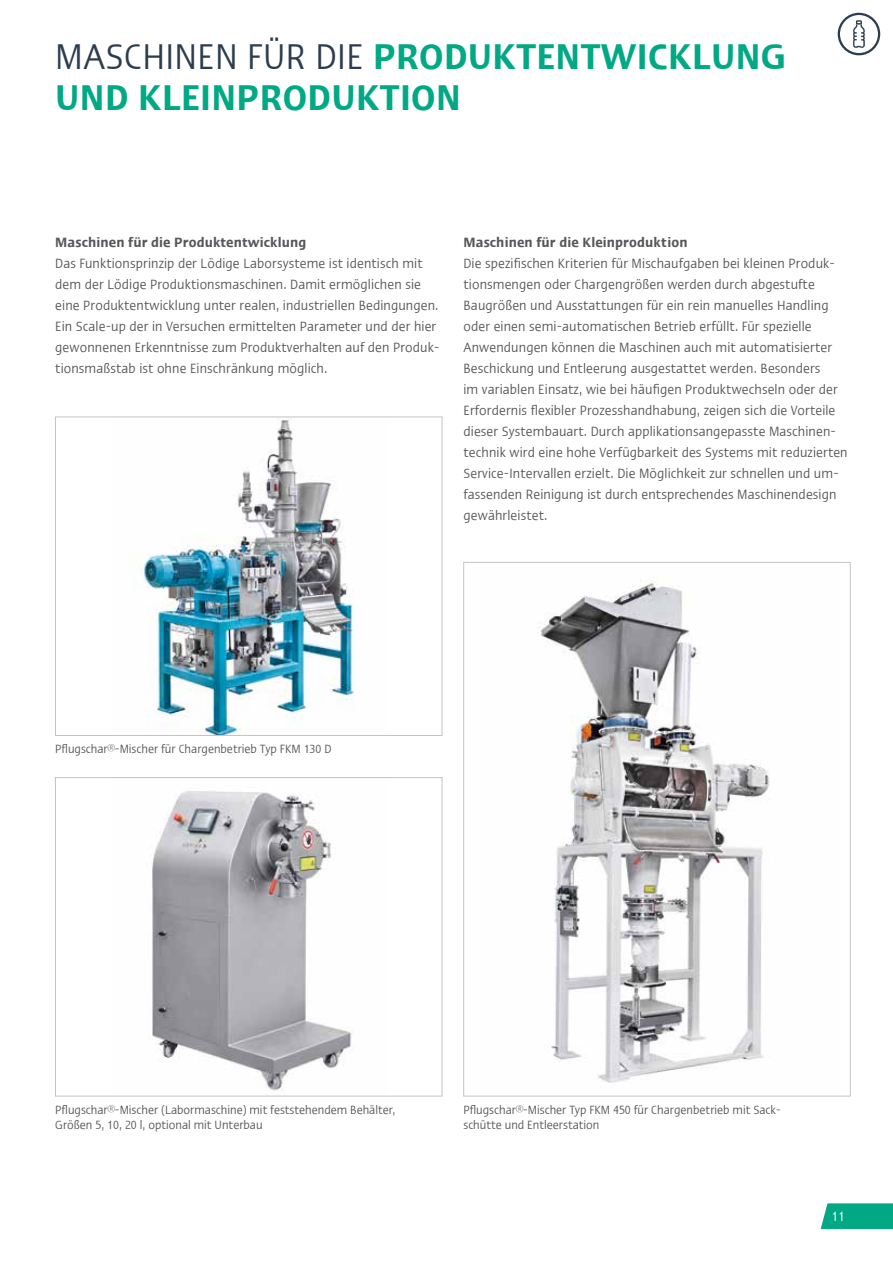
<style>
.page{position:relative;width:893px;height:1263px;background:#fff}
.page>*{position:absolute;margin:0;border:0;box-sizing:border-box;transform-origin:0 0}
.t1{font:600 condensed 36px/40.5px "Ergo Com";letter-spacing:.01em;color:#00a984}
.t2{font:condensed 13.5px/21px "Ergo Com";letter-spacing:.01em;color:#58585c}
.t3{font:600 condensed 13.5px "Ergo Com";letter-spacing:.01em;color:#58585c}
.t4{font:condensed 13.5px "Ergo Com";color:#fff}
.t5{font:condensed 12px/15px "Ergo Com";color:#58585c}
.s1{font-weight:400;color:#2c3d4f}
</style>
<div class="page">
<svg style="left:821px;top:1203px;width:72px;height:26px;background:#0ead8b"></svg>
<svg style="left:838px;top:13px;width:42px;height:42px"></svg>
<img style="left:138px;top:419px;width:216px;height:315px">
<div style="left:55px;top:417px;width:387px;height:319px;border:1px solid #c6c3c5"></div>
<img style="left:152px;top:790px;width:201px;height:301px">
<div style="left:55px;top:777px;width:387px;height:319px;border:1px solid #c6c3c5"></div>
<img style="left:540px;top:578px;width:230px;height:505px">
<h1 class="t1" style="left:55px;top:33px;width:733px"><span class="s1">MASCHINEN FÜR DIE</span> PRODUKTENTWICKLUNG<br>UND KLEINPRODUKTION</h1>
<p class="t3" style="left:55px;top:232px;width:253px">Maschinen für die Produktentwicklung</p>
<p class="t2" style="left:55px;top:252px;width:386px">Das Funktionsprinzip der Lödige Laborsysteme ist identisch mit dem der Lödige Produktionsmaschinen. Damit ermöglichen sie eine Produktentwicklung unter realen, industriellen Bedingungen.<br>Ein Scale-up der in Versuchen ermittelten Parameter und der hier gewonnenen Erkenntnisse zum Produktverhalten auf den Produk&shy;tionsmaßstab ist ohne Einschränkung möglich.</p>
<p class="t3" style="left:463px;top:232px;width:226px">Maschinen für die Kleinproduktion</p>
<p class="t2" style="left:463px;top:252px;width:386px">Die spezifischen Kriterien für Mischaufgaben bei kleinen Produk&shy;tionsmengen oder Chargengrößen werden durch abgestufte Baugrößen und Ausstattungen für ein rein manuelles Handling oder einen semi-automatischen Betrieb erfüllt. Für spezielle Anwendungen können die Maschinen auch mit automatisierter Beschickung und Entleerung ausgestattet werden. Besonders<br>im variablen Einsatz, wie bei häufigen Produktwechseln oder der Erfordernis flexibler Prozesshandhabung, zeigen sich die Vorteile dieser Systembauart. Durch applikationsangepasste Maschinen&shy;technik wird eine hohe Verfügbarkeit des Systems mit reduzierten Service-Intervallen erzielt. Die Möglichkeit zur schnellen und um&shy;fassenden Reinigung ist durch entsprechendes Maschinendesign gewährleistet.</p>
<p class="t5" style="left:55px;top:741px;width:278px">Pflugschar®-Mischer für Chargenbetrieb Typ FKM 130 D</p>
<p class="t5" style="left:55px;top:1101px;width:342px">Pflugschar®-Mischer (Labormaschine) mit feststehendem Behälter,<br>Größen 5, 10, 20 l, optional mit Unterbau</p>
<p class="t5" style="left:463px;top:1101px;width:319px">Pflugschar®-Mischer Typ FKM 450 für Chargenbetrieb mit Sack&shy;schütte und Entleerstation</p>
<p class="t4" style="left:831px;top:1207px;width:15px">11</p>
</div>
